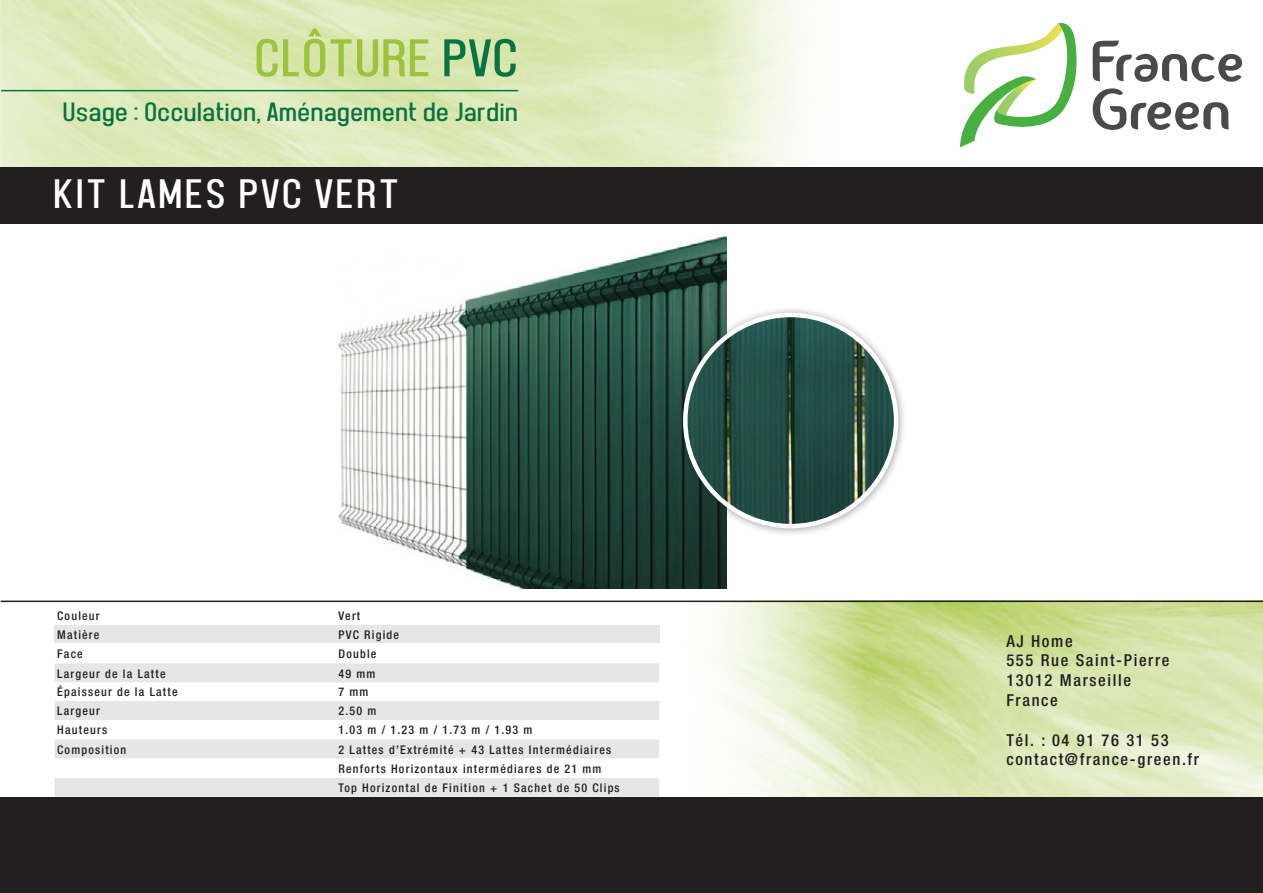
<style>
.page{position:relative;width:1263px;height:893px;background:#fff}
.page>*{position:absolute;margin:0;border:0;box-sizing:border-box;transform-origin:0 0}
.t1{font:54px "Front Page Supplement";letter-spacing:.05em;color:#9ac43b}
.t2{font:42px "Front Page Supplement";letter-spacing:.1em;color:#fff}
.t3{font:27px "Front Page Supplement";letter-spacing:.05em;color:#0a7342}
.t4{font:500 condensed 16.5px "Helvetica Neue";letter-spacing:.1em;color:#231f20}
.t5{font:500 condensed 12px "Helvetica Neue";letter-spacing:.1em;color:#231f20}
.s1{color:#0a7342}
</style>
<div class="page">
<img style="left:665px;top:602px;width:598px;height:196px">
<div style="left:55px;top:626px;width:281px;height:17px;background:#e6e6e6"></div>
<div style="left:336px;top:626px;width:323px;height:17px;background:#e6e6e6"></div>
<div style="left:55px;top:663px;width:604px;height:19px;background:#e6e6e6"></div>
<div style="left:55px;top:701px;width:604px;height:96px;background:#e6e6e6"></div>
<svg style="left:55px;top:720px;width:604px;height:58px"></svg>
<img style="left:0;top:0;width:858px;height:168px">
<div style="left:0;top:168px;width:1263px;height:56px;background:#231f20"></div>
<div style="left:1px;top:798px;width:1262px;height:95px;background:#231f20"></div>
<hr style="left:1px;top:601px;width:1262px;height:1px;background:#231f20">
<hr style="left:1px;top:90px;width:517px;height:1px;background:#0a7342">
<img style="left:338px;top:236px;width:388px;height:353px">
<div style="left:676px;top:305px;width:231px;height:232px;background:#231f20;opacity:.4"></div>
<img style="left:685px;top:315px;width:211px;height:211px;border-radius:105px">
<svg style="left:960px;top:23px;width:117px;height:124px"></svg>
<svg style="left:1093px;top:40px;width:149px;height:42px"></svg>
<svg style="left:1093px;top:88px;width:135px;height:42px"></svg>
<p class="t1" style="left:257px;top:26px;width:263px">CLÔTURE <span class="s1">PVC</span></p>
<p class="t3" style="left:64px;top:96px;width:456px">Usage : Occulation, Aménagement de Jardin</p>
<p class="t2" style="left:55px;top:169px;width:346px">KIT LAMES PVC VERT</p>
<p class="t5" style="left:57px;top:608px;width:44px">Couleur</p>
<p class="t5" style="left:338px;top:608px;width:23px">Vert</p>
<p class="t5" style="left:57px;top:628px;width:44px">Matière</p>
<p class="t5" style="left:338px;top:628px;width:62px">PVC Rigide</p>
<p class="t5" style="left:57px;top:647px;width:27px">Face</p>
<p class="t5" style="left:338px;top:647px;width:39px">Double</p>
<p class="t5" style="left:57px;top:666px;width:110px">Largeur de la Latte</p>
<p class="t5" style="left:338px;top:666px;width:38px">49 mm</p>
<p class="t5" style="left:57px;top:685px;width:122px">Épaisseur de la Latte</p>
<p class="t5" style="left:338px;top:685px;width:31px">7 mm</p>
<p class="t5" style="left:57px;top:704px;width:44px">Largeur</p>
<p class="t5" style="left:338px;top:704px;width:39px">2.50 m</p>
<p class="t5" style="left:57px;top:723px;width:51px">Hauteurs</p>
<p class="t5" style="left:338px;top:723px;width:196px">1.03 m / 1.23 m / 1.73 m / 1.93 m</p>
<p class="t5" style="left:57px;top:742px;width:71px">Composition</p>
<p class="t5" style="left:338px;top:742px;width:274px">2 Lattes d’Extrémité + 43 Lattes Intermédiaires</p>
<p class="t5" style="left:338px;top:761px;width:264px">Renforts Horizontaux intermédiares de 21 mm</p>
<p class="t5" style="left:338px;top:780px;width:283px">Top Horizontal de Finition + 1 Sachet de 50 Clips</p>
<p class="t4" style="left:1006px;top:631px;width:68px">AJ Home</p>
<p class="t4" style="left:1006px;top:651px;width:165px">555 Rue Saint-Pierre</p>
<p class="t4" style="left:1006px;top:671px;width:126px">13012 Marseille</p>
<p class="t4" style="left:1006px;top:690px;width:53px">France</p>
<p class="t4" style="left:1006px;top:730px;width:164px">Tél. : 04 91 76 31 53</p>
<p class="t4" style="left:1006px;top:750px;width:194px">contact@france-green.fr</p>
</div>
